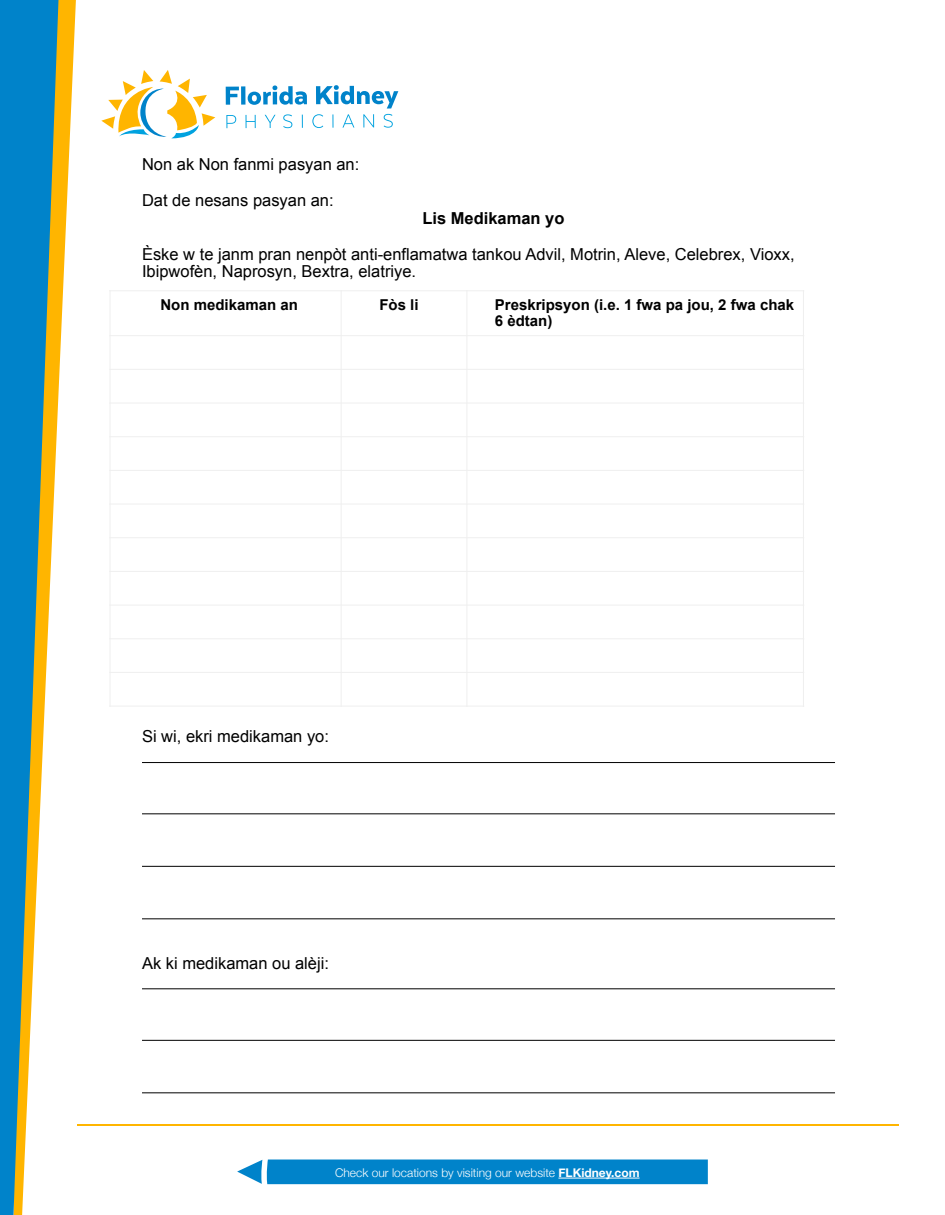
<style>
.page{position:relative;width:945px;height:1215px;background:#fff}
.page>*{position:absolute;margin:0;border:0;box-sizing:border-box;transform-origin:0 0}
.t1{font:16.5px/35.1px "Arial";color:#000}
.t2{font:700 16.5px "Arial";color:#000}
.t3{font:700 15px/16.5px "Arial";color:#000}
.t4{font:300 12px "Helvetica Neue";color:#fff}
.s1{font-weight:700}
</style>
<div class="page">
<hr style="left:77px;top:1125px;width:822px;height:1px;background:#ffb500">
<svg style="left:58px;top:0;width:18px;height:404px"></svg>
<svg style="left:0;top:0;width:58px;height:1215px;fill:#0083ca"></svg>
<svg style="left:101px;top:70px;width:114px;height:68px"></svg>
<svg style="left:226px;top:87px;width:13px;height:18px"></svg>
<svg style="left:241px;top:86px;width:4px;height:19px"></svg>
<svg style="left:226px;top:115px;width:10px;height:13px"></svg>
<svg style="left:246px;top:85px;width:152px;height:43px"></svg>
<div style="left:237px;top:1160px;width:471px;height:24px;background:#0083ca"></div>
<hr style="left:558px;top:1178px;width:82px;height:1px;background:#fff">
<hr style="left:341px;top:290px;width:1px;height:417px;background:#efefef">
<hr style="left:467px;top:290px;width:1px;height:417px;background:#efefef">
<hr style="left:109px;top:335px;width:695px;height:1px;background:#efefef">
<hr style="left:109px;top:369px;width:695px;height:1px;background:#efefef">
<hr style="left:109px;top:403px;width:695px;height:1px;background:#efefef">
<hr style="left:109px;top:436px;width:695px;height:1px;background:#efefef">
<hr style="left:109px;top:470px;width:695px;height:1px;background:#efefef">
<hr style="left:109px;top:504px;width:695px;height:1px;background:#efefef">
<hr style="left:109px;top:537px;width:695px;height:1px;background:#efefef">
<hr style="left:109px;top:571px;width:695px;height:1px;background:#efefef">
<hr style="left:109px;top:605px;width:695px;height:1px;background:#efefef">
<hr style="left:109px;top:639px;width:695px;height:1px;background:#efefef">
<hr style="left:109px;top:672px;width:695px;height:1px;background:#efefef">
<hr style="left:110px;top:290px;width:1px;height:417px;background:#efefef">
<hr style="left:803px;top:290px;width:1px;height:417px;background:#efefef">
<hr style="left:109px;top:291px;width:695px;height:1px;background:#efefef">
<hr style="left:109px;top:706px;width:695px;height:1px;background:#efefef">
<hr style="left:142px;top:762px;width:693px;height:1px;background:#000">
<hr style="left:142px;top:813px;width:693px;height:1px;background:#000">
<hr style="left:142px;top:866px;width:693px;height:1px;background:#000">
<hr style="left:142px;top:918px;width:693px;height:1px;background:#000">
<hr style="left:142px;top:988px;width:693px;height:1px;background:#000">
<hr style="left:142px;top:1040px;width:693px;height:1px;background:#000">
<hr style="left:142px;top:1092px;width:693px;height:1px;background:#000">
<p class="t1" style="left:142px;top:147px;width:219px">Non ak Non fanmi pasyan an:<br>Dat de nesans pasyan an:</p>
<p class="t2" style="left:422px;top:209px;width:144px">Lis Medikaman yo</p>
<p class="t1" style="left:142px;top:246px;width:654px;line-height:17.1px">Èske w te janm pran nenpòt anti-enflamatwa tankou Advil, Motrin, Aleve, Celebrex, Vioxx,<br>Ibipwofèn, Naprosyn, Bextra, elatriye.</p>
<p class="t3" style="left:160px;top:296px;width:139px">Non medikaman an</p>
<p class="t3" style="left:379px;top:296px;width:41px">Fòs li</p>
<p class="t3" style="left:495px;top:296px;width:301px">Preskripsyon (i.e. 1 fwa pa jou, 2 fwa chak<br>6 èdtan)</p>
<p class="t1" style="left:142px;top:719px;width:189px">Si wi, ekri medikaman yo:</p>
<p class="t1" style="left:142px;top:945px;width:189px">Ak ki medikaman ou alèji:</p>
<p class="t4" style="left:335px;top:1163px;width:306px">Check our locations by visiting our website <span class="s1">FLKidney.com</span></p>
</div>
